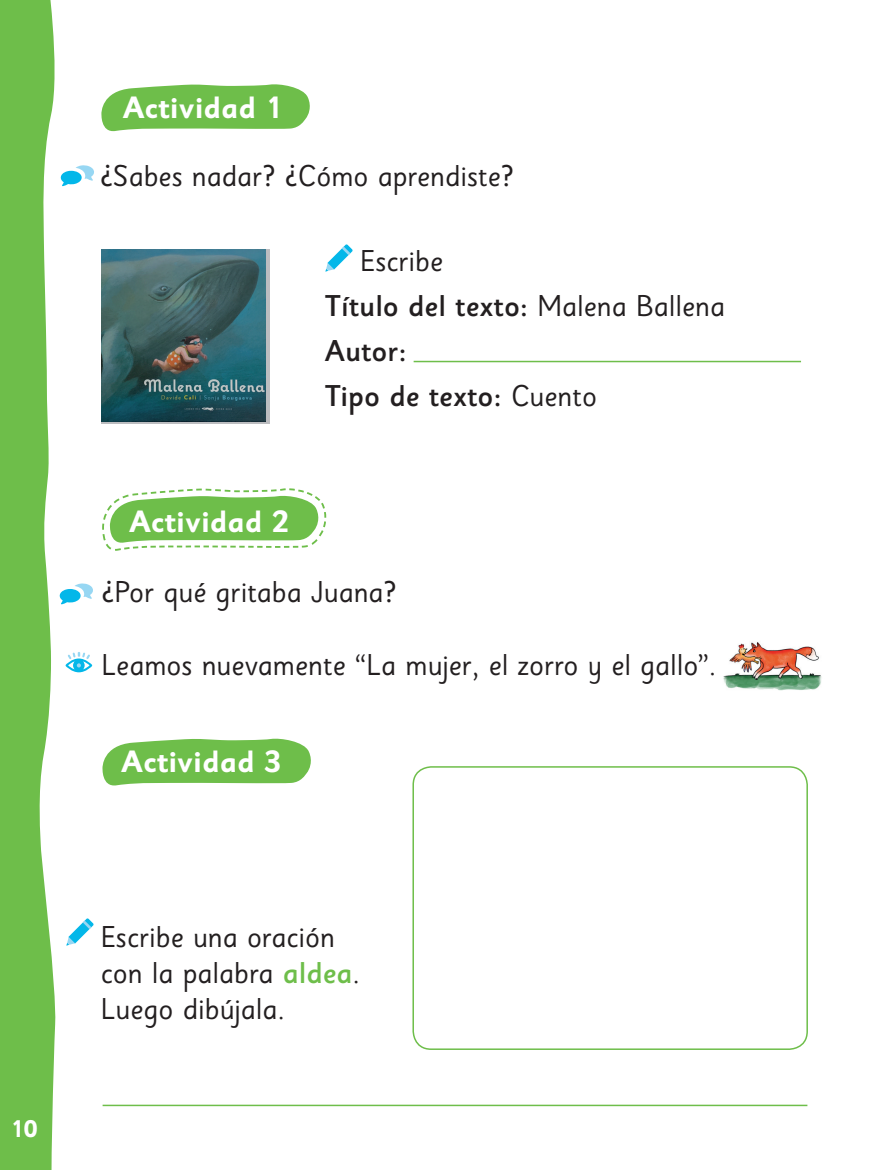
<style>
.page{position:relative;width:893px;height:1170px;background:#fff}
.page>*{position:absolute;margin:0;border:0;box-sizing:border-box;transform-origin:0 0}
.t1{font:700 30.75px "Sassoon Sans Std";color:#fff}
.t2{font:30px/36px "Sassoon Sans Std";color:#231f20}
.t3{font:500 30px/45px "Sassoon Sans Std";color:#231f20}
.t4{font:700 24px "Sassoon Sans Std";color:#fff}
.s1{font-weight:400}
.s2{font-weight:500;color:#6ebe4a}
</style>
<div class="page">
<svg style="left:0;top:0;width:56px;height:1169px;background:#7ac359"></svg>
<hr style="left:414px;top:361px;width:387px;height:1px;background:#6ebe4a">
<svg style="left:101px;top:84px;width:209px;height:48px;background:#83c765"></svg>
<div style="left:101px;top:250px;width:169px;height:174px;background:linear-gradient(to right,#bcbdc0,#bcbdc0)"></div>
<img style="left:101px;top:250px;width:165px;height:171px">
<svg style="left:102px;top:738px;width:209px;height:48px;background:#83c765"></svg>
<svg style="left:65px;top:652px;width:27px;height:20px"></svg>
<div style="left:412px;top:766px;width:396px;height:283px;border:2px solid #6ebe4a;border-radius:18px"></div>
<hr style="left:103px;top:1104px;width:704px;height:2px;background:#6ebe4a">
<svg style="left:59px;top:583px;width:34px;height:21px"></svg>
<svg style="left:60px;top:165px;width:34px;height:21px"></svg>
<img style="left:723px;top:642px;width:99px;height:49px">
<svg style="left:102px;top:488px;width:224px;height:63px"></svg>
<svg style="left:325px;top:244px;width:28px;height:28px"></svg>
<svg style="left:66px;top:918px;width:28px;height:27px"></svg>
<p class="t4" style="left:11px;top:1113px;width:28px">10</p>
<p class="t1" style="left:123px;top:88px;width:161px">Actividad 1</p>
<p class="t2" style="left:100px;top:158px;width:416px">¿Sabes nadar? ¿Cómo aprendiste?</p>
<p class="t3" style="left:325px;top:239px;width:402px;text-indent:35px"><span class="s1">Escribe<br></span>Título del texto: <span class="s1">Malena Ballena<br></span>Autor:<br>Tipo de texto: <span class="s1">Cuento</span></p>
<p class="t1" style="left:129px;top:502px;width:161px">Actividad 2</p>
<p class="t2" style="left:101px;top:574px;width:297px">¿Por qué gritaba Juana?</p>
<p class="t2" style="left:101px;top:646px;width:617px">Leamos nuevamente “La mujer, el zorro y el gallo”.</p>
<p class="t1" style="left:121px;top:743px;width:161px">Actividad 3</p>
<p class="t2" style="left:101px;top:918px;width:261px">Escribe una oración con la palabra <span class="s2">aldea</span>.<br>Luego dibújala.</p>
</div>
